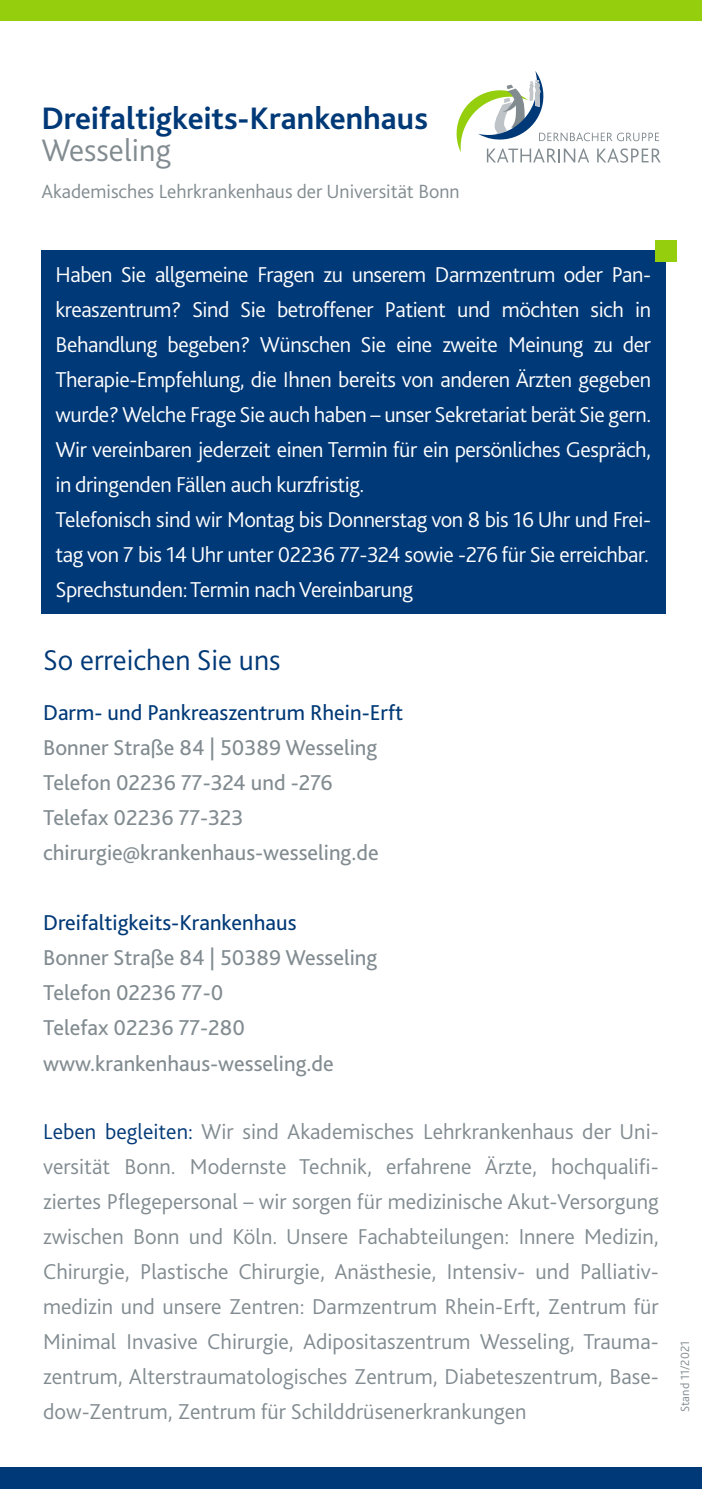
<style>
.page{position:relative;width:702px;height:1489px;background:#fff}
.page>*{position:absolute;margin:0;border:0;box-sizing:border-box;transform-origin:0 0}
.t1{font:700 32.5px "Bliss 2";color:#003977}
.t2{font:300 32.5px "Bliss 2";color:#818b90}
.t3{font:300 30px "Bliss 2";color:#003977}
.t4{font:300 22.5px/35px "Bliss 2";letter-spacing:-.02em;color:#fff}
.t5{font:300 22.5px/35px "Bliss 2";color:#818b90;text-align:justify}
.t6{font:22.5px/35px "Bliss 2";color:#818b90}
.t7{font:22.5px "Bliss 2";color:#003977}
.t8{font:300 20px "Bliss 2";color:#818b90}
.t9{font:300 12.5px "Bliss 2";color:#818b90}
.s1{color:#003977}
</style>
<div class="page">
<div style="left:41px;top:250px;width:624px;height:364px;background:#003977"></div>
<svg style="left:456px;top:71px;width:204px;height:92px"></svg>
<div style="left:655px;top:240px;width:21px;height:22px;background:#94ce0d"></div>
<div style="left:0;top:1467px;width:702px;height:21px;background:#003977"></div>
<div style="left:0;top:0;width:702px;height:21px;background:#94ce0d"></div>
<h1 class="t1" style="left:41px;top:106px;width:388px">Dreifaltigkeits-Krankenhaus</h1>
<h1 class="t2" style="left:41px;top:138px;width:131px">Wesseling</h1>
<p class="t8" style="left:41px;top:184px;width:420px">Akademisches Lehrkrankenhaus der Universität Bonn</p>
<p class="t4" style="left:55px;top:259px;width:597px">Haben Sie allgemeine Fragen zu unserem Darmzentrum oder Pan&shy;kreaszentrum? Sind Sie betroffener Patient und möchten sich in Behandlung begeben? Wünschen Sie eine zweite Meinung zu der Therapie-Empfehlung, die Ihnen bereits von anderen Ärzten gegeben wurde? Welche Frage Sie auch haben – unser Sekretariat berät Sie gern.<br>Wir vereinbaren jederzeit einen Termin für ein persönliches Gespräch, in dringenden Fällen auch kurzfristig.<br>Telefonisch sind wir Montag bis Donnerstag von 8 bis 16 Uhr und Frei&shy;tag von 7 bis 14 Uhr unter 02236 77-324 sowie -276 für Sie erreichbar.<br>Sprechstunden: Termin nach Vereinbarung</p>
<h2 class="t3" style="left:43px;top:649px;width:239px">So erreichen Sie uns</h2>
<p class="t7" style="left:43px;top:703px;width:361px">Darm- und Pankreaszentrum Rhein-Erft</p>
<p class="t6" style="left:43px;top:731px;width:337px">Bonner Straße 84 | 50389 Wesseling<br>Telefon 02236 77-324 und -276<br>Telefax 02236 77-323 chirurgie@krankenhaus-wesseling.de</p>
<p class="t7" style="left:43px;top:913px;width:255px">Dreifaltigkeits-Krankenhaus</p>
<p class="t6" style="left:43px;top:941px;width:336px">Bonner Straße 84 | 50389 Wesseling<br>Telefon 02236 77-0<br>Telefax 02236 77-280 www.krankenhaus-wesseling.de</p>
<p class="t5" style="left:43px;top:1115px;width:617px"><span class="s1">Leben begleiten:</span> Wir sind Akademisches Lehrkrankenhaus der Uni&shy;versität Bonn. Modernste Technik, erfahrene Ärzte, hochqualifi&shy;ziertes Pflegepersonal – wir sorgen für medizinische Akut-Versorgung zwischen Bonn und Köln. Unsere Fachabteilungen: Innere Medizin, Chirurgie, Plastische Chirurgie, Anästhesie, Intensiv- und Palliativ&shy;medizin und unsere Zentren: Darmzentrum Rhein-Erft, Zentrum für Minimal Invasive Chirurgie, Adipositaszentrum Wesseling, Trauma&shy;zentrum, Alterstraumatologisches Zentrum, Diabeteszentrum, Base&shy;dow-Zentrum, Zentrum für Schilddrüsenerkrankungen</p>
<p class="t9" style="left:680px;top:1411px;width:73px;rotate:-90deg">Stand 11/2021</p>
</div>
